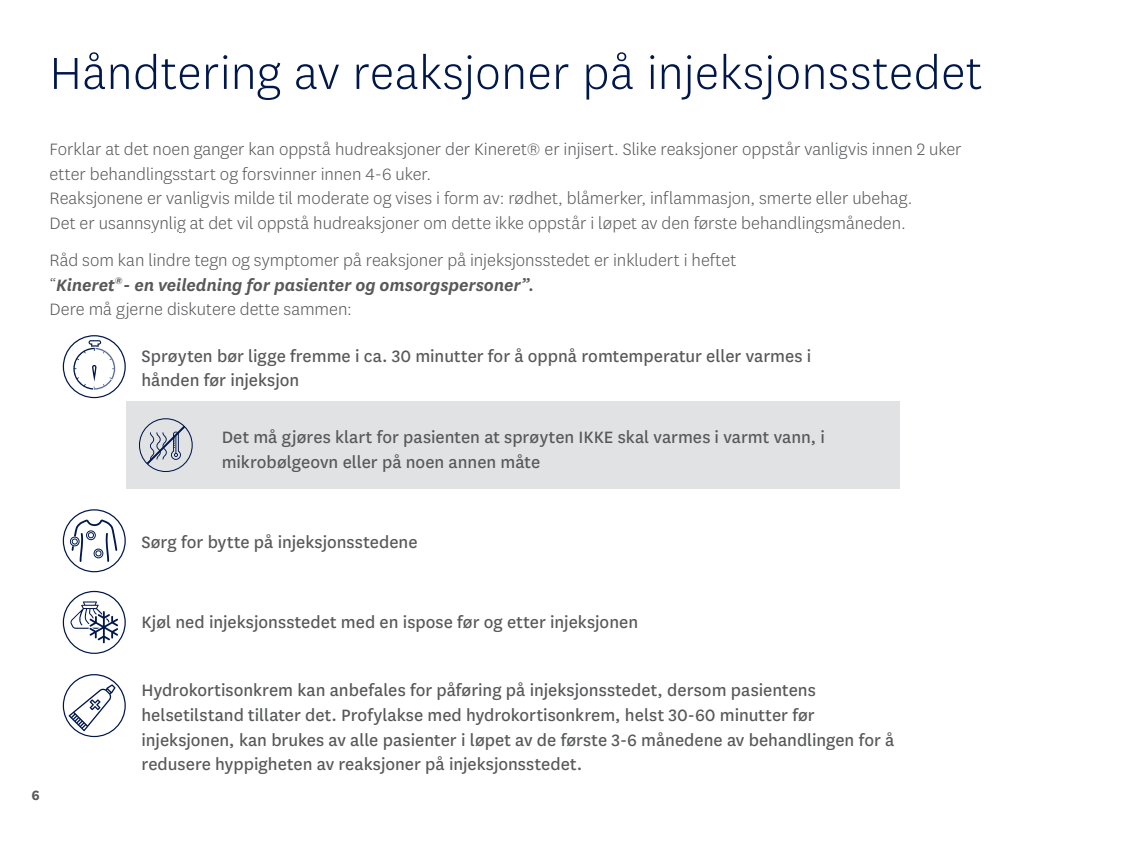
<style>
.page{position:relative;width:1134px;height:851px;background:#fff}
.page>*{position:absolute;margin:0;border:0;box-sizing:border-box;transform-origin:0 0}
.Head{font:300 52.5px "National";letter-spacing:.01em;color:#00174a}
.Body{font:19.25px/24.5px "National";color:#57585a}
.Body-2{font:300 19.25px/24.5px "National";color:#57585a}
.Body-3{font:700 15.75px "National";color:#57585a}
.s1{font-weight:600;font-style:italic}
.s2{font-weight:500;font-style:italic}
</style>
<div class="page">
<svg style="left:63px;top:509px;width:63px;height:63px"></svg>
<svg style="left:62px;top:674px;width:64px;height:64px"></svg>
<svg style="left:63px;top:591px;width:63px;height:63px"></svg>
<div style="left:126px;top:401px;width:773px;height:87px;background:#e1e2e4"></div>
<svg style="left:139px;top:418px;width:54px;height:54px"></svg>
<svg style="left:63px;top:335px;width:63px;height:63px"></svg>
<p class="Head" style="left:49px;top:40px;width:934px">Håndtering av reaksjoner på injeksjonsstedet</p>
<p class="Body-2" style="left:50px;top:136px;width:913px">Forklar at det noen ganger kan oppstå hudreaksjoner der Kineret® er injisert. Slike reaksjoner oppstår vanligvis innen 2 uker etter behandlingsstart og forsvinner innen 4-6 uker.<br>Reaksjonene er vanligvis milde til moderate og vises i form av: rødhet, blåmerker, inflammasjon, smerte eller ubehag.<br>Det er usannsynlig at det vil oppstå hudreaksjoner om dette ikke oppstår i løpet av den første behandlingsmåneden.</p>
<p class="Body-2" style="left:50px;top:248px;width:688px">Råd som kan lindre tegn og symptomer på reaksjoner på injeksjonsstedet er inkludert i heftet “<span class="s1">Kineret</span><sup>®</sup><span class="s1">- en veiledning for pasienter og omsorgspersoner</span><span class="s2">”.<br></span>Dere må gjerne diskutere dette sammen:</p>
<p class="Body" style="left:142px;top:342px;width:671px">Sprøyten bør ligge fremme i ca. 30 minutter for å oppnå romtemperatur eller varmes i hånden før injeksjon</p>
<p class="Body" style="left:222px;top:424px;width:605px">Det må gjøres klart for pasienten at sprøyten IKKE skal varmes i varmt vann, i mikrobølgeovn eller på noen annen måte</p>
<p class="Body" style="left:142px;top:529px;width:278px">Sørg for bytte på injeksjonsstedene</p>
<p class="Body-3" style="left:32px;top:784px;width:10px">6</p>
<p class="Body" style="left:142px;top:608px;width:498px">Kjøl ned injeksjonsstedet med en ispose før og etter injeksjonen</p>
<p class="Body" style="left:142px;top:677px;width:754px">Hydrokortisonkrem kan anbefales for påføring på injeksjonsstedet, dersom pasientens helsetilstand tillater det. Profylakse med hydrokortisonkrem, helst 30-60 minutter før injeksjonen, kan brukes av alle pasienter i løpet av de første 3-6 månedene av behandlingen for å redusere hyppigheten av reaksjoner på injeksjonsstedet.</p>
</div>
